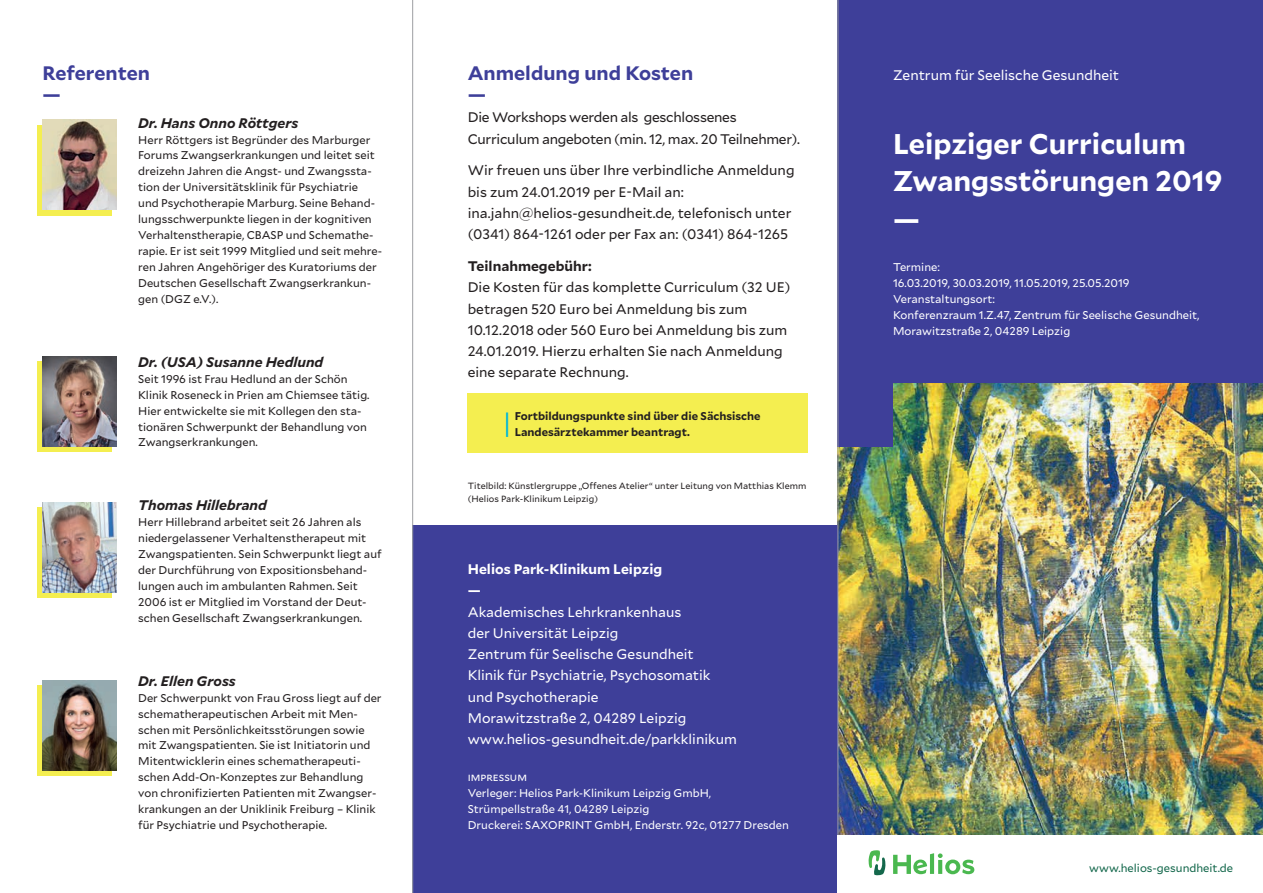
<style>
.page{position:relative;width:1263px;height:893px;background:#fff}
.page>*{position:absolute;margin:0;border:0;box-sizing:border-box;transform-origin:0 0}
.t1{font:700 28.5px/37.2px "Mallory";color:#fff}
.t2{font:700 19.5px/21.3px "Mallory";color:#3e3f99}
.t3{font:13.8px/21.3px "Mallory";color:#231f20}
.t4{font:13.8px/21.3px "Mallory";color:#fff}
.t5{font:13.8px/21.3px "Mallory";letter-spacing:-.02em;color:#231f20}
.t6{font:italic 700 13.8px "Mallory";color:#231f20}
.t7{font:700 13.8px/21.3px "Mallory";color:#fff}
.t8{font:700 13.8px "Mallory";color:#231f20}
.t9{font:11.25px/15.9px "Mallory";color:#231f20}
.t10{font:11.25px/15.9px "Mallory";color:#fff}
.t11{font:700 11.25px/15.9px "Mallory";color:#231f20}
.t12{font:11.25px "Mallory";color:#14684c}
.t13{font:9px/12.8px "Mallory";letter-spacing:.005em;color:#231f20}
</style>
<div class="page">
<div style="left:37px;top:361px;width:75px;height:91px;background:linear-gradient(to right,#f4ee50,#f4ee50)"></div>
<div style="left:37px;top:508px;width:75px;height:90px;background:#f4ee50"></div>
<div style="left:37px;top:686px;width:75px;height:90px;background:#f4ee50"></div>
<div style="left:37px;top:125px;width:75px;height:90px;background:#f4ee50"></div>
<div style="left:468px;top:393px;width:340px;height:60px;background:#f4ee50"></div>
<img style="left:839px;top:383px;width:424px;height:452px">
<div style="left:412px;top:525px;width:426px;height:368px;background:#3e3f99"></div>
<div style="left:838px;top:0;width:425px;height:383px;background:#3e3f99"></div>
<div style="left:838px;top:51px;width:55px;height:395px;background:#3e3f99"></div>
<img style="left:43px;top:356px;width:74px;height:90px">
<img style="left:43px;top:120px;width:74px;height:90px">
<img style="left:43px;top:502px;width:74px;height:91px">
<img style="left:43px;top:680px;width:74px;height:91px">
<hr style="left:506px;top:412px;width:2px;height:25px;background:#21bdc6">
<hr style="left:412px;top:0;width:1px;height:893px;background:#9d9fa2">
<hr style="left:838px;top:0;width:1px;height:893px;background:#9d9fa2">
<div style="left:838px;top:836px;width:425px;height:57px;background:#fff"></div>
<svg style="left:893px;top:853px;width:81px;height:21px"></svg>
<svg style="left:868px;top:850px;width:17px;height:25px"></svg>
<h2 class="t2" style="left:43px;top:61px;width:109px">Referenten —</h2>
<h2 class="t2" style="left:468px;top:61px;width:227px">Anmeldung und Kosten —</h2>
<p class="t5" style="left:468px;top:106px;width:334px">Die Workshops werden als geschlossenes<br>Curriculum angeboten (min. 12, max. 20 Teilnehmer).</p>
<p class="t3" style="left:468px;top:159px;width:328px">Wir freuen uns über Ihre verbindliche Anmeldung bis zum 24.01.2019 per E-Mail an: ina.jahn@helios-gesundheit.de, telefonisch unter (0341) 864-1261 oder per Fax an: (0341) 864-1265</p>
<p class="t8" style="left:468px;top:256px;width:126px">Teilnahmegebühr:</p>
<p class="t3" style="left:468px;top:276px;width:324px">Die Kosten für das komplette Curriculum (32 UE) betragen 520 Euro bei Anmeldung bis zum 10.12.2018 oder 560 Euro bei Anmeldung bis zum 24.01.2019. Hierzu erhalten Sie nach Anmeldung eine separate Rechnung.</p>
<p class="t11" style="left:515px;top:407px;width:247px">Fortbildungspunkte sind über die Sächsische<br>Landesärztekammer beantragt.</p>
<p class="t6" style="left:138px;top:112px;width:162px">Dr. Hans Onno Röttgers</p>
<p class="t9" style="left:138px;top:131px;width:246px">Herr Röttgers ist Begründer des Marburger Forums Zwangserkrankungen und leitet seit dreizehn Jahren die Angst- und Zwangssta&shy;tion der Universitätsklinik für Psychiatrie<br>und Psychotherapie Marburg. Seine Behand&shy;lungsschwerpunkte liegen in der kognitiven Verhaltenstherapie, CBASP und Schemathe&shy;rapie. Er ist seit 1999 Mitglied und seit mehre&shy;ren Jahren Angehöriger des Kuratoriums der Deutschen Gesellschaft Zwangserkrankun&shy;gen (DGZ e.V.).</p>
<p class="t6" style="left:138px;top:351px;width:187px">Dr. (USA) Susanne Hedlund</p>
<p class="t9" style="left:138px;top:370px;width:233px">Seit 1996 ist Frau Hedlund an der Schön Klinik Roseneck in Prien am Chiemsee tätig.<br>Hier entwickelte sie mit Kollegen den sta&shy;tionären Schwerpunkt der Behandlung von Zwangserkrankungen.</p>
<p class="t6" style="left:138px;top:495px;width:130px">Thomas Hillebrand</p>
<p class="t9" style="left:138px;top:514px;width:245px">Herr Hillebrand arbeitet seit 26 Jahren als niedergelassener Verhaltenstherapeut mit Zwangspatienten. Sein Schwerpunkt liegt auf der Durchführung von Expositionsbehand&shy;lungen auch im ambulanten Rahmen. Seit 2006 ist er Mitglied im Vorstand der Deut&shy;schen Gesellschaft Zwangserkrankungen.</p>
<p class="t6" style="left:138px;top:670px;width:99px">Dr. Ellen Gross</p>
<p class="t9" style="left:138px;top:689px;width:245px">Der Schwerpunkt von Frau Gross liegt auf der schematherapeutischen Arbeit mit Men&shy;schen mit Persönlichkeitsstörungen sowie mit Zwangspatienten. Sie ist Initiatorin und Mitentwicklerin eines schematherapeuti&shy;schen Add-On-Konzeptes zur Behandlung von chronifizierten Patienten mit Zwangser&shy;krankungen an der Uniklinik Freiburg – Klinik für Psychiatrie und Psychotherapie.</p>
<p class="t13" style="left:468px;top:479px;width:340px">Titelbild: Künstlergruppe „Offenes Atelier“ unter Leitung von Matthias Klemm (Helios Park-Klinikum Leipzig)</p>
<p class="t7" style="left:468px;top:558px;width:196px">Helios Park-Klinikum Leipzig —</p>
<p class="t4" style="left:468px;top:600px;width:271px">Akademisches Lehrkrankenhaus<br>der Universität Leipzig<br>Zentrum für Seelische Gesundheit<br>Klinik für Psychiatrie, Psychosomatik und Psychotherapie<br>Morawitzstraße 2, 04289 Leipzig www.helios-gesundheit.de/parkklinikum</p>
<p class="t10" style="left:468px;top:769px;width:323px">impressum<br>Verleger: Helios Park-Klinikum Leipzig GmbH, Strümpellstraße 41, 04289 Leipzig<br>Druckerei: SAXOPRINT GmbH, Enderstr. 92c, 01277 Dresden</p>
<p class="t4" style="left:893px;top:63px;width:228px">Zentrum für Seelische Gesundheit</p>
<h1 class="t1" style="left:893px;top:124px;width:331px">Leipziger Curriculum<br>Zwangsstörungen 2019 —</h1>
<p class="t10" style="left:893px;top:259px;width:308px">Termine:<br>16.03.2019, 30.03.2019, 11.05.2019, 25.05.2019<br>Veranstaltungsort:<br>Konferenzraum 1.Z.47, Zentrum für Seelische Gesundheit, Morawitzstraße 2, 04289 Leipzig</p>
<p class="t12" style="left:1089px;top:860px;width:145px">www.helios-gesundheit.de</p>
</div>
